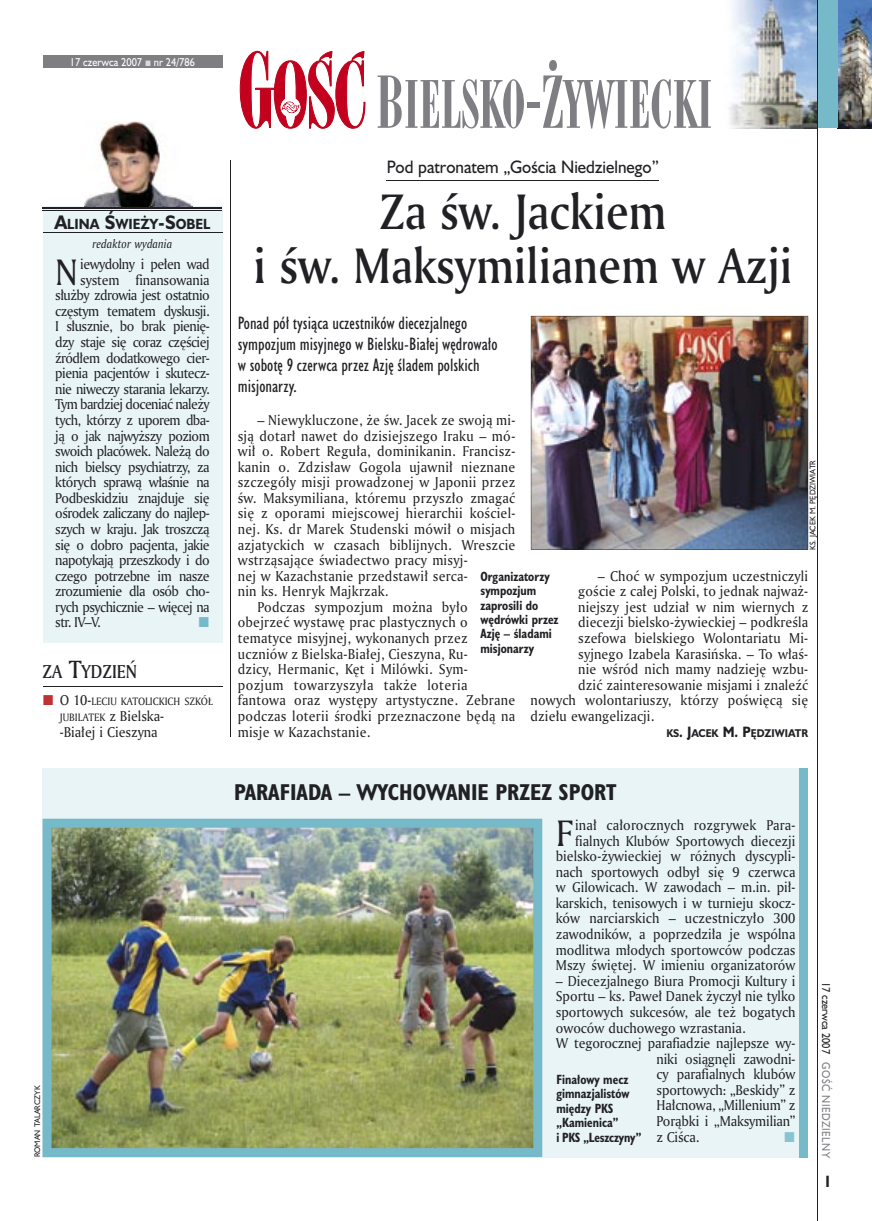
<style>
.page{position:relative;width:872px;height:1221px;background:#fff}
.page>*{position:absolute;margin:0;border:0;box-sizing:border-box;transform-origin:0 0}
.t1{font:63px "Modern 735 PL";color:#7f7e83;scale:.9 1}
.t2{font:48px/54px "Amerigo Md PL";color:#212125;text-align:center;scale:.9 1}
.t3{font:35.55px "Amerigo PL";color:#212125;scale:.94 1}
.t4{font:700 21px "Humanst 521 Cn PL";color:#212125}
.t5{font:18px "Amerigo Md PL";color:#212125;scale:.9 1}
.t6{font:16.5px/21px "Humanst 521 Cn PL";color:#212125}
.t7{font:16.5px "Humanst 521 PL";color:#212125;scale:.94 1}
.t8{font:700 15px "Humanst 521 Cn PL";color:#212125;scale:.94 1}
.t9{font:13.8px/15.6px "Amerigo PL";color:#212125;text-align:right;scale:.94 1}
.t10{font:13.8px "Amerigo PL";letter-spacing:.02em;color:#212125;scale:.94 1}
.t11{font:13.8px "Amerigo PL";letter-spacing:-.04em;color:#212125;scale:.94 1}
.t12{font:13.8px "Amerigo PL";letter-spacing:.03em;color:#212125;scale:.94 1}
.t13{font:13.8px "Amerigo PL";letter-spacing:-.025em;color:#212125;scale:.94 1}
.t14{font:700 13.5px "Humanst 521 PL";color:#212125;scale:.9 1}
.t15{font:700 12.3px/14.4px "Humanst 521 Cn PL";color:#212125;scale:.94 1}
.t16{font:italic 11.7px "Amerigo PL";color:#212125;scale:.94 1}
.t17{font:10.5px "Humanst 521 PL";color:#fff;scale:.9 1}
.t18{font:10.5px "Humanst 521 PL";letter-spacing:.05em;color:#7f7e83;scale:.9 1}
.t19{font:10.5px "Humanst 521 PL";color:#212125;scale:.9 1}
.t20{font:10.35px/15.6px "Amerigo PL";color:#212125;scale:.94 1}
.t21{font:700 10.35px "Humanst 521 PL";color:#212125;scale:.9 1}
.t22{font:7.5px "Humanst 521 PL";color:#212125;scale:.94 1}
.s1{font-size:69px}
.s2{font-size:18px}
.s3{font-size:24px}
.s4{font-size:13.8px}
</style>
<div class="page">
<div style="left:43px;top:767px;width:765px;height:390px;background:#e9f4f6"></div>
<img style="left:43px;top:818px;width:499px;height:338px">
<div style="left:799px;top:767px;width:9px;height:390px;background:#76baca"></div>
<div style="left:43px;top:207px;width:179px;height:436px;background:#e9f4f6"></div>
<div style="left:43px;top:55px;width:179px;height:13px;background:#7f7e83"></div>
<img style="left:729px;top:0;width:88px;height:129px">
<img style="left:837px;top:0;width:35px;height:128px">
<svg style="left:240px;top:51px;width:125px;height:78px"></svg>
<div style="left:818px;top:0;width:19px;height:128px;background:#76baca"></div>
<hr style="left:817px;top:0;width:1px;height:1220px;background:#212125">
<hr style="left:230px;top:160px;width:1px;height:576px;background:#212125">
<img style="left:84px;top:122px;width:109px;height:85px">
<hr style="left:43px;top:207px;width:179px;height:2px;background:#212125">
<hr style="left:43px;top:210px;width:179px;height:1px;background:#212125">
<hr style="left:43px;top:232px;width:179px;height:1px;background:#212125">
<hr style="left:43px;top:686px;width:179px;height:1px;background:#212125">
<hr style="left:387px;top:180px;width:272px;height:1px;background:#212125">
<img style="left:531px;top:316px;width:277px;height:233px">
<p class="t17" style="left:70px;top:55px;width:140px">17 czerwca 2007 nr 24/786</p>
<h1 class="t1" style="left:376px;top:66px;width:375px"><span class="s1">B</span>IELSKO-<span class="s1">Ż</span>YWIECKI</h1>
<p class="t14" style="left:54px;top:214px;width:175px"><span class="s2">A</span>LINA <span class="s2">Ś</span>WIEŻY<span class="s2">-S</span>OBEL</p>
<p class="t16" style="left:93px;top:236px;width:86px">redaktor wydania</p>
<h3 class="t3" style="left:55px;top:248px;width:26px">N</h3>
<p class="t11" style="left:80px;top:255px;width:139px">iewydolny i pełen wad</p>
<p class="t9" style="left:80px;top:271px;width:139px">system finansowania</p>
<p class="t11" style="left:55px;top:286px;width:166px">służby zdrowia jest ostatnio</p>
<p class="t11" style="left:55px;top:302px;width:166px">częstym tematem dyskusji.</p>
<p class="t11" style="left:55px;top:317px;width:166px">I słusznie, bo brak pienię-</p>
<p class="t11" style="left:55px;top:333px;width:166px">dzy staje się coraz częściej</p>
<p class="t11" style="left:55px;top:348px;width:166px">źródłem dodatkowego cier-</p>
<p class="t11" style="left:55px;top:364px;width:166px">pienia pacjentów i skutecz-</p>
<p class="t11" style="left:55px;top:379px;width:166px">nie niweczy starania lekarzy.</p>
<p class="t11" style="left:55px;top:395px;width:166px">Tym bardziej doceniać należy</p>
<p class="t11" style="left:55px;top:411px;width:166px">tych, którzy z uporem dba-</p>
<p class="t11" style="left:55px;top:426px;width:166px">ją o jak najwyższy poziom</p>
<p class="t11" style="left:55px;top:442px;width:166px">swoich placówek. Należą do</p>
<p class="t11" style="left:55px;top:457px;width:166px">nich bielscy psychiatrzy, za</p>
<p class="t11" style="left:55px;top:473px;width:166px">których sprawą właśnie na</p>
<p class="t13" style="left:55px;top:488px;width:166px">Podbeskidziu znajduje się</p>
<p class="t11" style="left:55px;top:504px;width:166px">ośrodek zaliczany do najlep-</p>
<p class="t11" style="left:55px;top:520px;width:166px">szych w kraju. Jak troszczą</p>
<p class="t11" style="left:55px;top:535px;width:166px">się o dobro pacjenta, jakie</p>
<p class="t11" style="left:55px;top:551px;width:166px">napotykają przeszkody i do</p>
<p class="t11" style="left:55px;top:566px;width:166px">czego potrzebne im nasze</p>
<p class="t11" style="left:55px;top:582px;width:166px">zrozumienie dla osób cho-</p>
<p class="t11" style="left:55px;top:597px;width:166px">rych psychicznie – więcej na</p>
<p class="t9" style="left:55px;top:614px;width:50px">str. IV–V.</p>
<h3 class="t5" style="left:43px;top:659px;width:107px">ZA <span class="s3">T</span>YDZIEŃ</h3>
<p class="t20" style="left:60px;top:693px;width:164px"><span class="s4">O 10-</span>LECIU KATOLICKICH SZKÓŁ<br>JUBILATEK <span class="s4">z Bielska-</span></p>
<p class="t9" style="left:60px;top:723px;width:106px">-Białej i Cieszyna</p>
<p class="t22" style="left:32px;top:1157px;width:78px;rotate:-90deg">ROMAN TALARCZYK</p>
<p class="t7" style="left:387px;top:156px;width:291px">Pod patronatem „Gościa Niedzielnego”</p>
<h2 class="t2" style="left:253px;top:184px;width:600px">Za św. Jackiem<br>i św. Maksymilianem w Azji</h2>
<p class="t6" style="left:238px;top:312px;width:261px">Ponad pół tysiąca uczestników diecezjalnego sympozjum misyjnego w Bielsku-Białej wędrowało w sobotę 9 czerwca przez Azję śladem polskich misjonarzy.</p>
<p class="t10" style="left:257px;top:411px;width:276px">– Niewykluczone, że św. Jacek ze swoją mi-</p>
<p class="t10" style="left:238px;top:426px;width:297px">sją dotarł nawet do dzisiejszego Iraku – mó-</p>
<p class="t10" style="left:238px;top:442px;width:297px">wił o. Robert Reguła, dominikanin. Francisz-</p>
<p class="t10" style="left:238px;top:457px;width:297px">kanin o. Zdzisław Gogola ujawnił nieznane</p>
<p class="t10" style="left:238px;top:473px;width:297px">szczegóły misji prowadzonej w Japonii przez</p>
<p class="t10" style="left:238px;top:488px;width:297px">św. Maksymiliana, któremu przyszło zmagać</p>
<p class="t10" style="left:238px;top:504px;width:297px">się z oporami miejscowej hierarchii kościel-</p>
<p class="t10" style="left:238px;top:520px;width:297px">nej. Ks. dr Marek Studenski mówił o misjach</p>
<p class="t10" style="left:238px;top:535px;width:297px">azjatyckich w czasach biblijnych. Wreszcie</p>
<p class="t10" style="left:238px;top:551px;width:246px">wstrząsające świadectwo pracy misyj-</p>
<p class="t10" style="left:238px;top:566px;width:246px">nej w Kazachstanie przedstawił serca-</p>
<p class="t10" style="left:238px;top:582px;width:162px">nin ks. Henryk Majkrzak.</p>
<p class="t10" style="left:257px;top:597px;width:225px">Podczas sympozjum można było</p>
<p class="t10" style="left:238px;top:613px;width:246px">obejrzeć wystawę prac plastycznych o</p>
<p class="t10" style="left:238px;top:629px;width:246px">tematyce misyjnej, wykonanych przez</p>
<p class="t10" style="left:238px;top:644px;width:246px">uczniów z Bielska-Białej, Cieszyna, Ru-</p>
<p class="t10" style="left:238px;top:660px;width:246px">dzicy, Hermanic, Kęt i Milówki. Sym-</p>
<p class="t12" style="left:238px;top:675px;width:246px">pozjum towarzyszyła także loteria</p>
<p class="t10" style="left:238px;top:691px;width:297px">fantowa oraz występy artystyczne. Zebrane</p>
<p class="t10" style="left:238px;top:706px;width:297px">podczas loterii środki przeznaczone będą na</p>
<p class="t10" style="left:238px;top:722px;width:143px">misje w Kazachstanie.</p>
<p class="t22" style="left:807px;top:549px;width:97px;rotate:-90deg">KS. JACEK M. PĘDZIWIATR</p>
<p class="t9" style="left:598px;top:567px;width:225px">– Choć w sympozjum uczestniczyli</p>
<p class="t9" style="left:578px;top:583px;width:246px">goście z całej Polski, to jednak najważ-</p>
<p class="t9" style="left:578px;top:598px;width:246px">niejszy jest udział w nim wiernych z</p>
<p class="t9" style="left:578px;top:614px;width:246px">diecezji bielsko-żywieckiej – podkreśla</p>
<p class="t9" style="left:578px;top:630px;width:246px">szefowa bielskiego Wolontariatu Mi-</p>
<p class="t9" style="left:578px;top:645px;width:246px">syjnego Izabela Karasińska. – To właś-</p>
<p class="t9" style="left:578px;top:661px;width:246px">nie wśród nich mamy nadzieję wzbu-</p>
<p class="t9" style="left:578px;top:676px;width:246px">dzić zainteresowanie misjami i znaleźć</p>
<p class="t9" style="left:530px;top:692px;width:297px">nowych wolontariuszy, którzy poświęcą się</p>
<p class="t9" style="left:530px;top:707px;width:133px">dziełu ewangelizacji.</p>
<p class="t21" style="left:666px;top:725px;width:159px">KS<span class="s4">. J</span>ACEK <span class="s4">M. P</span>ĘDZIWIATR</p>
<p class="t15" style="left:480px;top:568px;width:85px">Organizatorzy sympozjum zaprosili do wędrówki przez<br>Azję – śladami misjonarzy</p>
<h3 class="t4" style="left:234px;top:778px;width:384px">PARAFIADA – WYCHOWANIE PRZEZ SPORT</h3>
<p class="t9" style="left:556px;top:816px;width:256px">inał całorocznych rozgrywek Para&shy;fialnych Klubów Sportowych diecezji bielsko-żywieckiej w różnych dyscypli&shy;nach sportowych odbył się 9 czerwca w Gilowicach. W zawodach – m.in. pił&shy;karskich, tenisowych i w turnieju skocz&shy;ków narciarskich – uczestniczyło 300 zawodników, a poprzedziła je wspólna modlitwa młodych sportowców podczas Mszy świętej. W imieniu organizatorów</p>
<p class="t9" style="left:556px;top:972px;width:256px">– Diecezjalnego Biura Promocji Kultury i</p>
<p class="t9" style="left:556px;top:988px;width:256px">Sportu – ks. Paweł Danek życzył nie tylko</p>
<p class="t9" style="left:556px;top:1003px;width:256px">sportowych sukcesów, ale też bogatych</p>
<p class="t9" style="left:556px;top:1019px;width:203px">owoców duchowego wzrastania.</p>
<p class="t9" style="left:556px;top:1034px;width:256px">W tegorocznej parafiadzie najlepsze wy-</p>
<p class="t9" style="left:656px;top:1050px;width:149px">niki osiągnęli zawodni-</p>
<p class="t9" style="left:656px;top:1066px;width:149px">cy parafialnych klubów</p>
<p class="t9" style="left:656px;top:1081px;width:149px">sportowych: „Beskidy” z</p>
<p class="t9" style="left:656px;top:1097px;width:149px">Hałcnowa, „Millenium” z</p>
<p class="t9" style="left:656px;top:1112px;width:149px">Porąbki i „Maksymilian”</p>
<p class="t9" style="left:656px;top:1128px;width:47px">z Ciśca.</p>
<h3 class="t3" style="left:556px;top:809px;width:20px">F</h3>
<p class="t15" style="left:556px;top:1071px;width:92px">Finałowy mecz gimnazjalistów między PKS „Kamienica”<br>i PKS „Leszczyny”</p>
<p class="t19" style="left:833px;top:981px;width:82px;rotate:90deg">17 czerwca 2007</p>
<p class="t18" style="left:833px;top:1062px;width:108px;rotate:90deg">GOŚĆ NIEDZIELNY</p>
<p class="t8" style="left:825px;top:1171px;width:6px">I</p>
</div>
